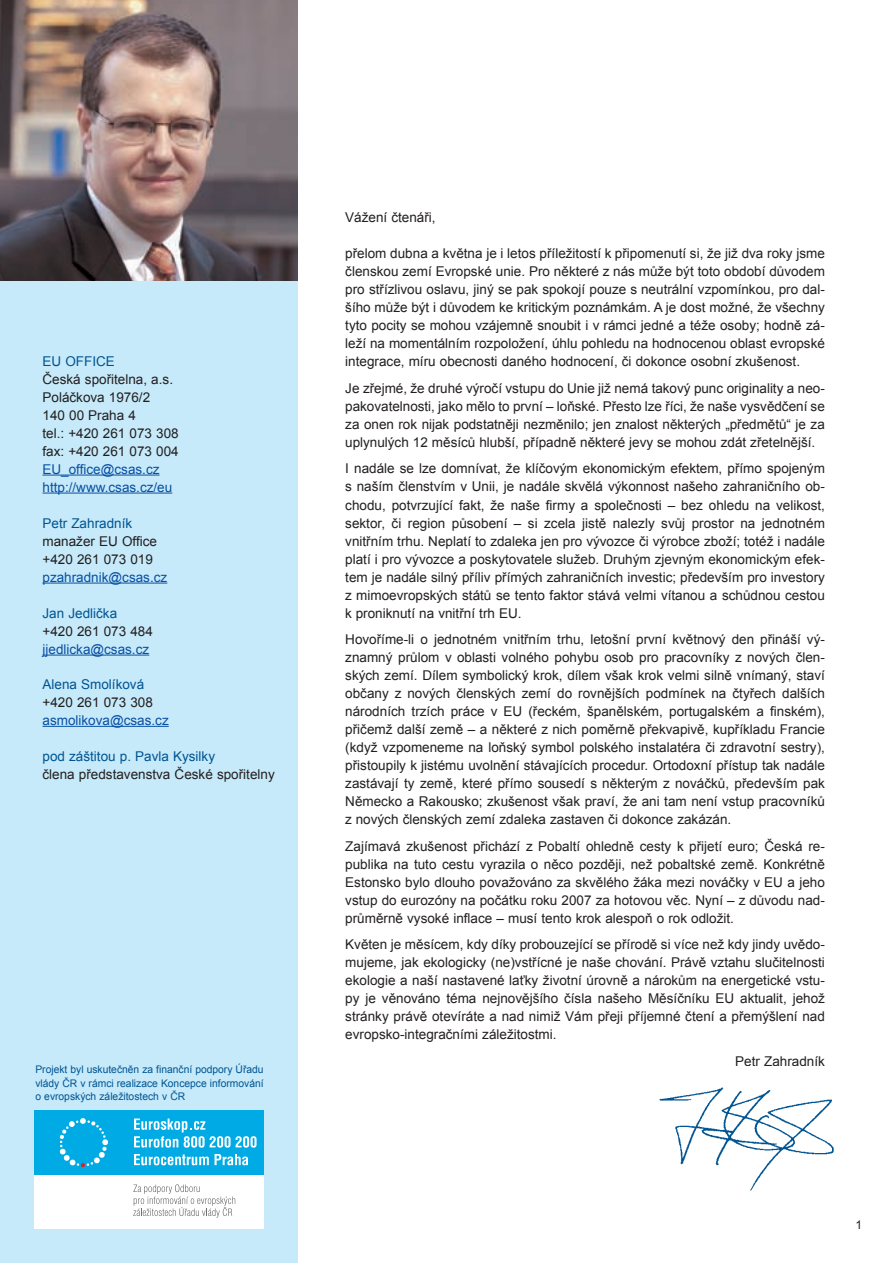
<style>
.page{position:relative;width:893px;height:1263px;background:#fff}
.page>*{position:absolute;margin:0;border:0;box-sizing:border-box;transform-origin:0 0}
.t1{font:13.5px/18px "Arial";color:#231f20;text-align:justify}
.t2{font:13.5px/18px "Arial";color:#094fa3}
.t3{font:13.5px "Arial";color:#005492}
.t4{font:12px "Arial";color:#231f20}
.t5{font:10.5px/13.5px "Arial";color:#005492;text-align:justify}
</style>
<div class="page">
<div style="left:0;top:0;width:298px;height:1263px;background:#c6eafa"></div>
<hr style="left:43px;top:475px;width:117px;height:1px;background:#094fa3">
<hr style="left:43px;top:493px;width:129px;height:1px;background:#094fa3">
<hr style="left:43px;top:583px;width:124px;height:1px;background:#094fa3">
<hr style="left:43px;top:655px;width:106px;height:1px;background:#094fa3">
<hr style="left:43px;top:726px;width:126px;height:1px;background:#094fa3">
<img style="left:659px;top:1087px;width:175px;height:104px">
<img style="left:0;top:0;width:298px;height:281px">
<div style="left:35px;top:1110px;width:229px;height:65px;background:#00abe5"></div>
<svg style="left:59px;top:1118px;width:49px;height:49px"></svg>
<svg style="left:134px;top:1118px;width:123px;height:30px"></svg>
<svg style="left:134px;top:1154px;width:75px;height:11px"></svg>
<svg style="left:215px;top:1154px;width:33px;height:11px"></svg>
<div style="left:35px;top:1175px;width:229px;height:54px;background:#fff"></div>
<svg style="left:133px;top:1184px;width:102px;height:34px"></svg>
<p class="t3" style="left:43px;top:352px;width:74px">EU OFFICE</p>
<p class="t1" style="left:43px;top:370px;width:138px;text-align:left">Česká spořitelna, a.s.<br>Poláčkova 1976/2<br>140 00 Praha 4<br>tel.: +420 261 073 308 fax: +420 261 073 004</p>
<p class="t2" style="left:43px;top:460px;width:131px">EU_office@csas.cz http://www.csas.cz/eu</p>
<p class="t3" style="left:43px;top:514px;width:91px">Petr Zahradník</p>
<p class="t1" style="left:43px;top:532px;width:116px">manažer EU Office +420 261 073 019</p>
<p class="t2" style="left:43px;top:568px;width:126px">pzahradnik@csas.cz</p>
<p class="t3" style="left:43px;top:604px;width:76px">Jan Jedlička</p>
<p class="t1" style="left:43px;top:622px;width:112px">+420 261 073 484</p>
<p class="t2" style="left:43px;top:640px;width:108px">jjedlicka@csas.cz</p>
<p class="t3" style="left:43px;top:675px;width:103px">Alena Smolíková</p>
<p class="t1" style="left:43px;top:693px;width:112px">+420 261 073 308</p>
<p class="t2" style="left:43px;top:711px;width:128px">asmolikova@csas.cz</p>
<p class="t3" style="left:43px;top:747px;width:174px">pod záštitou p. Pavla Kysilky</p>
<p class="t1" style="left:43px;top:765px;width:234px">člena představenstva České spořitelny</p>
<p class="t5" style="left:35px;top:1063px;width:230px">Projekt byl uskutečněn za finanční podpory Úřadu vlády ČR v rámci realizace Koncepce informování o evropských záležitostech v ČR</p>
<p class="t1" style="left:345px;top:209px;width:92px">Vážení čtenáři,</p>
<p class="t1" style="left:345px;top:245px;width:481px">přelom dubna a května je i letos příležitostí k připomenutí si, že již dva roky jsme členskou zemí Evropské unie. Pro některé z nás může být toto období důvodem pro střízlivou oslavu, jiný se pak spokojí pouze s neutrální vzpomínkou, pro dal&shy;šího může být i důvodem ke kritickým poznámkám. A je dost možné, že všechny tyto pocity se mohou vzájemně snoubit i v rámci jedné a téže osoby; hodně zá&shy;leží na momentálním rozpoložení, úhlu pohledu na hodnocenou oblast evropské integrace, míru obecnosti daného hodnocení, či dokonce osobní zkušenost.</p>
<p class="t1" style="left:345px;top:379px;width:481px">Je zřejmé, že druhé výročí vstupu do Unie již nemá takový punc originality a neo&shy;pakovatelnosti, jako mělo to první – loňské. Přesto lze říci, že naše vysvědčení se za onen rok nijak podstatněji nezměnilo; jen znalost některých „předmětů“ je za uplynulých 12 měsíců hlubší, případně některé jevy se mohou zdát zřetelnější.</p>
<p class="t1" style="left:345px;top:460px;width:481px">I nadále se lze domnívat, že klíčovým ekonomickým efektem, přímo spojeným s naším členstvím v Unii, je nadále skvělá výkonnost našeho zahraničního ob&shy;chodu, potvrzující fakt, že naše firmy a společnosti – bez ohledu na velikost, sektor, či region působení – si zcela jistě nalezly svůj prostor na jednotném vnitřním trhu. Neplatí to zdaleka jen pro vývozce či výrobce zboží; totéž i nadále platí i pro vývozce a poskytovatele služeb. Druhým zjevným ekonomickým efek&shy;tem je nadále silný příliv přímých zahraničních investic; především pro investory z mimoevropských států se tento faktor stává velmi vítanou a schůdnou cestou k proniknutí na vnitřní trh EU.</p>
<p class="t1" style="left:345px;top:630px;width:481px">Hovoříme-li o jednotném vnitřním trhu, letošní první květnový den přináší vý&shy;znamný průlom v oblasti volného pohybu osob pro pracovníky z nových člen&shy;ských zemí. Dílem symbolický krok, dílem však krok velmi silně vnímaný, staví občany z nových členských zemí do rovnějších podmínek na čtyřech dalších národních trzích práce v EU (řeckém, španělském, portugalském a finském), přičemž další země – a některé z nich poměrně překvapivě, kupříkladu Francie (když vzpomeneme na loňský symbol polského instalatéra či zdravotní sestry), přistoupily k jistému uvolnění stávajících procedur. Ortodoxní přístup tak nadále zastávají ty země, které přímo sousedí s některým z nováčků, především pak Německo a Rakousko; zkušenost však praví, že ani tam není vstup pracovníků z nových členských zemí zdaleka zastaven či dokonce zakázán.</p>
<p class="t1" style="left:345px;top:837px;width:481px">Zajímavá zkušenost přichází z Pobaltí ohledně cesty k přijetí euro; Česká re&shy;publika na tuto cestu vyrazila o něco později, než pobaltské země. Konkrétně Estonsko bylo dlouho považováno za skvělého žáka mezi nováčky v EU a jeho vstup do eurozóny na počátku roku 2007 za hotovou věc. Nyní – z důvodu nad&shy;průměrně vysoké inflace – musí tento krok alespoň o rok odložit.</p>
<p class="t1" style="left:345px;top:935px;width:481px">Květen je měsícem, kdy díky probouzející se přírodě si více než kdy jindy uvědo&shy;mujeme, jak ekologicky (ne)vstřícné je naše chování. Právě vztahu slučitelnosti ekologie a naší nastavené laťky životní úrovně a nárokům na energetické vstu&shy;py je věnováno téma nejnovějšího čísla našeho Měsíčníku EU aktualit, jehož stránky právě otevíráte a nad nimiž Vám přeji příjemné čtení a přemýšlení nad evropsko-integračními záležitostmi.</p>
<p class="t1" style="left:735px;top:1052px;width:91px">Petr Zahradník</p>
<p class="t4" style="left:856px;top:1217px;width:8px">1</p>
</div>
